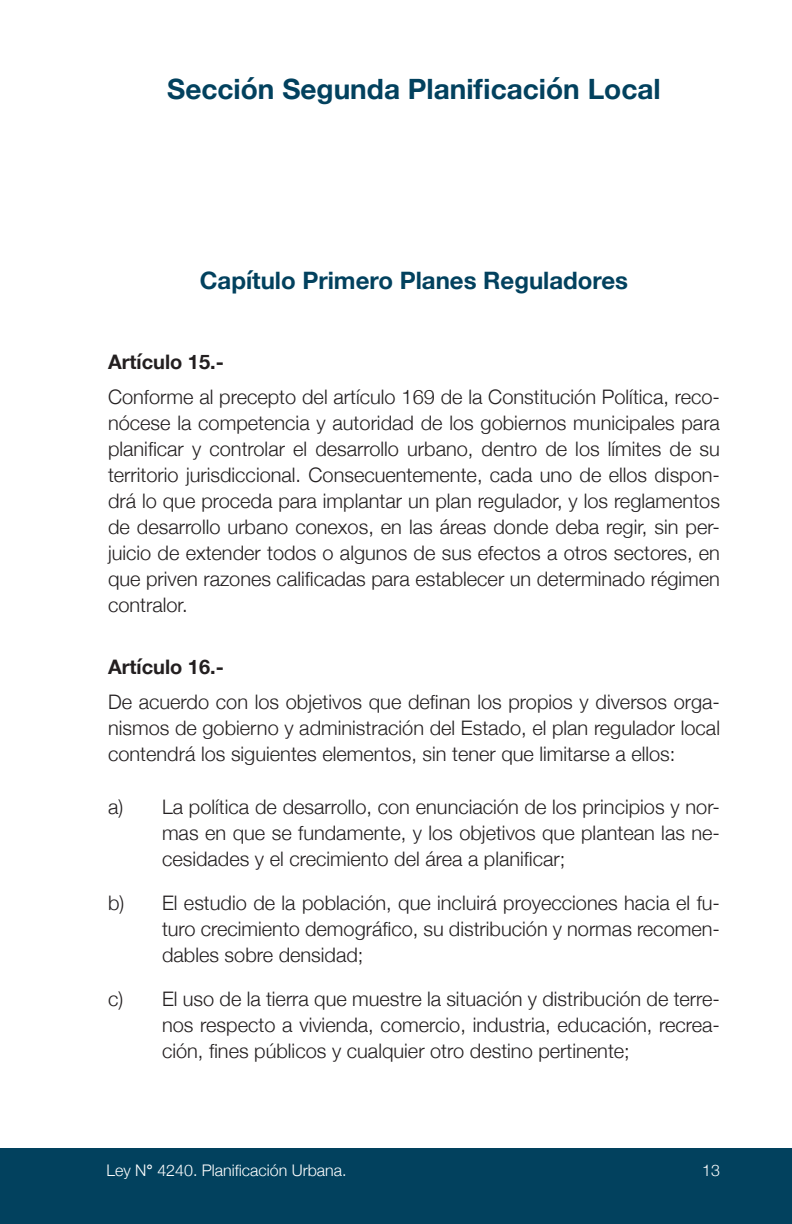
<style>
.page{position:relative;width:792px;height:1224px;background:#fff}
.page>*{position:absolute;margin:0;border:0;box-sizing:border-box;transform-origin:0 0}
.t1{font:700 28px "Helvetica Neue";color:#02415e}
.t2{font:700 24px "Helvetica Neue";color:#02415e}
.t3{font:300 20px/26px "Helvetica Neue";color:#231f20;text-align:justify}
.t4{font:700 20px "Helvetica Neue";color:#231f20}
.t5{font:300 16px "Helvetica Neue";color:#fff}
.s1{font-weight:700}
</style>
<div class="page">
<div style="left:1px;top:1149px;width:791px;height:75px;background:#02415e"></div>
<h1 class="t1" style="left:167px;top:67px;width:495px">Sección Segunda Planificación Local</h1>
<p class="t2" style="left:200px;top:262px;width:430px">Capítulo Primero Planes Reguladores</p>
<p class="t4" style="left:108px;top:346px;width:117px">Artículo 15.-</p>
<p class="t3" style="left:108px;top:382px;width:614px">Conforme al precepto del artículo 169 de la Constitución Política, reco&shy;nócese la competencia y autoridad de los gobiernos municipales para planificar y controlar el desarrollo urbano, dentro de los límites de su territorio jurisdiccional. Consecuentemente, cada uno de ellos dispon&shy;drá lo que proceda para implantar un plan regulador, y los reglamentos de desarrollo urbano conexos, en las áreas donde deba regir, sin per&shy;juicio de extender todos o algunos de sus efectos a otros sectores, en que priven razones calificadas para establecer un determinado régimen contralor.</p>
<p class="t4" style="left:108px;top:651px;width:117px">Artículo 16.-</p>
<p class="t3" style="left:108px;top:687px;width:614px">De acuerdo con los objetivos que definan los propios y diversos orga&shy;nismos de gobierno y administración del Estado, el plan regulador local contendrá los siguientes elementos, sin tener que limitarse a ellos:</p>
<p class="t3" style="left:162px;top:792px;width:560px;text-indent:-54px">a) La política de desarrollo, con enunciación de los principios y nor&shy;mas en que se fundamente, y los objetivos que plantean las ne&shy;cesidades y el crecimiento del área a planificar;</p>
<p class="t3" style="left:162px;top:888px;width:560px;text-indent:-54px">b) El estudio de la población, que incluirá proyecciones hacia el fu&shy;turo crecimiento demográfico, su distribución y normas recomen&shy;dables sobre densidad;</p>
<p class="t3" style="left:162px;top:984px;width:560px;text-indent:-54px">c) El uso de la tierra que muestre la situación y distribución de terre&shy;nos respecto a vivienda, comercio, industria, educación, recrea&shy;ción, fines públicos y cualquier otro destino pertinente;</p>
<p class="t5" style="left:107px;top:1158px;width:241px">Ley N<span class="s1">°</span> 4240. Planificación Urbana.</p>
<p class="t5" style="left:702px;top:1158px;width:19px">13</p>
</div>
